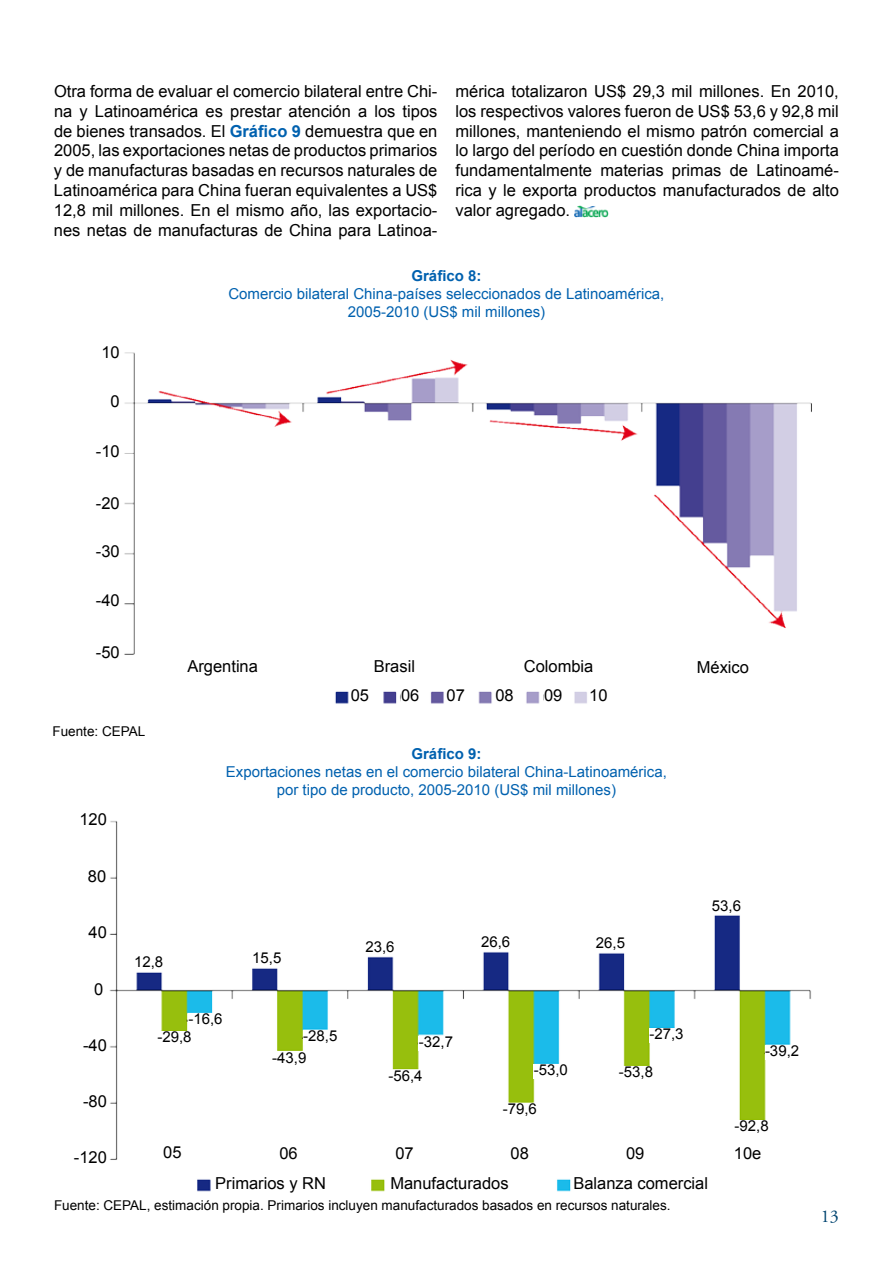
<style>
.page{position:relative;width:893px;height:1263px;background:#fff}
.page>*{position:absolute;margin:0;border:0;box-sizing:border-box;transform-origin:0 0}
.t1{font:18px "Adobe Garamond Pro";color:#004470}
.t2{font:16.5px/19.8px "Arial";color:#000;text-align:justify}
.t3{font:15px/18px "Arial";color:#0061af;text-align:center}
.t4{font:15px "Arial";color:#000}
.t5{font:700 15px "Arial";color:#0061af}
.t6{font:13.5px "Arial";color:#000}
.s1{font-weight:700;color:#0061af}
</style>
<div class="page">
<img style="left:109px;top:821px;width:702px;height:372px">
<div style="left:163px;top:1146px;width:21px;height:16px;background:#fff"></div>
<div style="left:279px;top:1147px;width:22px;height:16px;background:#fff"></div>
<div style="left:395px;top:1147px;width:22px;height:16px;background:#fff"></div>
<div style="left:510px;top:1147px;width:22px;height:16px;background:#fff"></div>
<div style="left:626px;top:1147px;width:21px;height:16px;background:#fff"></div>
<div style="left:734px;top:1147px;width:40px;height:19px;background:#fff"></div>
<div style="left:215px;top:1177px;width:122px;height:15px;background:#fff"></div>
<div style="left:390px;top:1177px;width:141px;height:15px;background:#fff"></div>
<div style="left:573px;top:1177px;width:218px;height:15px;background:#fff"></div>
<div style="left:246px;top:952px;width:42px;height:15px;background:#fff"></div>
<div style="left:128px;top:956px;width:42px;height:15px;background:#fff"></div>
<div style="left:359px;top:941px;width:42px;height:15px;background:#fff"></div>
<div style="left:475px;top:936px;width:42px;height:15px;background:#fff"></div>
<div style="left:589px;top:937px;width:42px;height:15px;background:#fff"></div>
<div style="left:705px;top:899px;width:43px;height:15px;background:#fff"></div>
<div style="left:730px;top:1120px;width:43px;height:15px;background:#fff"></div>
<div style="left:615px;top:1066px;width:42px;height:15px;background:#fff"></div>
<div style="left:499px;top:1103px;width:42px;height:14px;background:#fff"></div>
<div style="left:384px;top:1070px;width:42px;height:14px;background:#fff"></div>
<div style="left:268px;top:1052px;width:42px;height:14px;background:#fff"></div>
<div style="left:153px;top:1031px;width:43px;height:15px;background:#fff"></div>
<div style="left:188px;top:1013px;width:42px;height:15px;background:#fff"></div>
<div style="left:303px;top:1030px;width:42px;height:15px;background:#fff"></div>
<div style="left:419px;top:1036px;width:42px;height:14px;background:#fff"></div>
<div style="left:534px;top:1064px;width:42px;height:15px;background:#fff"></div>
<div style="left:649px;top:1028px;width:42px;height:14px;background:#fff"></div>
<div style="left:765px;top:1045px;width:42px;height:14px;background:#fff"></div>
<img style="left:124px;top:352px;width:688px;height:352px">
<div style="left:162px;top:660px;width:122px;height:29px;background:#fff"></div>
<div style="left:333px;top:660px;width:122px;height:29px;background:#fff"></div>
<div style="left:497px;top:660px;width:123px;height:29px;background:#fff"></div>
<div style="left:662px;top:661px;width:122px;height:28px;background:#fff"></div>
<div style="left:351px;top:689px;width:21px;height:16px;background:#fff"></div>
<div style="left:401px;top:689px;width:21px;height:16px;background:#fff"></div>
<div style="left:446px;top:689px;width:22px;height:16px;background:#fff"></div>
<div style="left:495px;top:689px;width:22px;height:16px;background:#fff"></div>
<div style="left:589px;top:689px;width:21px;height:16px;background:#fff"></div>
<div style="left:544px;top:689px;width:21px;height:16px;background:#fff"></div>
<img style="left:575px;top:205px;width:33px;height:12px">
<p class="t2" style="left:54px;top:82px;width:385px">Otra forma de evaluar el comercio bilateral entre Chi&shy;na y Latinoamérica es prestar atención a los tipos de bienes transados. El <span class="s1">Gráfico 9</span> demuestra que en 2005, las exportaciones netas de productos primarios y de manufacturas basadas en recursos naturales de Latinoamérica para China fueran equivalentes a US$ 12,8 mil millones. En el mismo año, las exportacio&shy;nes netas de manufacturas de China para Latinoa-</p>
<p class="t2" style="left:455px;top:82px;width:385px">mérica totalizaron US$ 29,3 mil millones. En 2010, los respectivos valores fueron de US$ 53,6 y 92,8 mil millones, manteniendo el mismo patrón comercial a lo largo del período en cuestión donde China importa fundamentalmente materias primas de Latinoamé&shy;rica y le exporta productos manufacturados de alto valor agregado.</p>
<p class="t2" style="left:101px;top:342px;width:20px">10</p>
<p class="t2" style="left:111px;top:392px;width:11px">0</p>
<p class="t2" style="left:96px;top:442px;width:25px">-10</p>
<p class="t2" style="left:96px;top:493px;width:25px">-20</p>
<p class="t2" style="left:96px;top:542px;width:25px">-30</p>
<p class="t2" style="left:96px;top:590px;width:25px">-40</p>
<p class="t2" style="left:96px;top:643px;width:25px">-50</p>
<p class="t6" style="left:52px;top:722px;width:94px">Fuente: CEPAL</p>
<p class="t2" style="left:79px;top:810px;width:29px">120</p>
<p class="t2" style="left:88px;top:866px;width:20px">80</p>
<p class="t5" style="left:411px;top:266px;width:72px">Gráfico 8:</p>
<p class="t3" style="left:228px;top:285px;width:437px">Comercio bilateral China-países seleccionados de Latinoamérica,<br>2005-2010 (US$ mil millones)</p>
<p class="t2" style="left:187px;top:657px;width:72px">Argentina</p>
<p class="t2" style="left:374px;top:657px;width:43px">Brasil</p>
<p class="t2" style="left:524px;top:657px;width:71px">Colombia</p>
<p class="t2" style="left:697px;top:657px;width:54px">México</p>
<p class="t2" style="left:351px;top:686px;width:20px">05</p>
<p class="t2" style="left:401px;top:686px;width:20px">06</p>
<p class="t2" style="left:446px;top:686px;width:20px">07</p>
<p class="t2" style="left:495px;top:686px;width:20px">08</p>
<p class="t2" style="left:544px;top:686px;width:20px">09</p>
<p class="t2" style="left:589px;top:686px;width:20px">10</p>
<p class="t5" style="left:411px;top:744px;width:72px">Gráfico 9:</p>
<p class="t3" style="left:226px;top:763px;width:442px">Exportaciones netas en el comercio bilateral China-Latinoamérica, por tipo de producto, 2005-2010 (US$ mil millones)</p>
<p class="t4" style="left:712px;top:895px;width:31px">53,6</p>
<p class="t2" style="left:89px;top:923px;width:20px">40</p>
<p class="t2" style="left:94px;top:979px;width:11px">0</p>
<p class="t2" style="left:83px;top:1035px;width:25px">-40</p>
<p class="t2" style="left:83px;top:1092px;width:25px">-80</p>
<p class="t2" style="left:74px;top:1147px;width:35px">-120</p>
<p class="t4" style="left:134px;top:952px;width:31px">12,8</p>
<p class="t4" style="left:252px;top:948px;width:31px">15,5</p>
<p class="t4" style="left:188px;top:1009px;width:36px">-16,6</p>
<p class="t4" style="left:157px;top:1027px;width:36px">-29,8</p>
<p class="t4" style="left:365px;top:937px;width:31px">23,6</p>
<p class="t4" style="left:481px;top:932px;width:31px">26,6</p>
<p class="t4" style="left:596px;top:933px;width:31px">26,5</p>
<p class="t4" style="left:303px;top:1026px;width:36px">-28,5</p>
<p class="t4" style="left:419px;top:1032px;width:36px">-32,7</p>
<p class="t4" style="left:649px;top:1024px;width:36px">-27,3</p>
<p class="t4" style="left:272px;top:1047px;width:36px">-43,9</p>
<p class="t4" style="left:388px;top:1065px;width:36px">-56,4</p>
<p class="t4" style="left:534px;top:1060px;width:36px">-53,0</p>
<p class="t4" style="left:503px;top:1098px;width:36px">-79,6</p>
<p class="t4" style="left:619px;top:1062px;width:36px">-53,8</p>
<p class="t4" style="left:765px;top:1041px;width:36px">-39,2</p>
<p class="t4" style="left:734px;top:1116px;width:36px">-92,8</p>
<p class="t2" style="left:163px;top:1142px;width:20px">05</p>
<p class="t2" style="left:279px;top:1143px;width:20px">06</p>
<p class="t2" style="left:395px;top:1143px;width:20px">07</p>
<p class="t2" style="left:510px;top:1143px;width:20px">08</p>
<p class="t2" style="left:626px;top:1143px;width:20px">09</p>
<p class="t2" style="left:734px;top:1143px;width:29px">10e</p>
<p class="t2" style="left:215px;top:1174px;width:112px">Primarios y RN</p>
<p class="t2" style="left:390px;top:1174px;width:120px">Manufacturados</p>
<p class="t2" style="left:573px;top:1174px;width:136px">Balanza comercial</p>
<p class="t6" style="left:54px;top:1197px;width:618px">Fuente: CEPAL, estimación propia. Primarios incluyen manufacturados basados en recursos naturales.</p>
<p class="t1" style="left:821px;top:1205px;width:19px">13</p>
</div>
